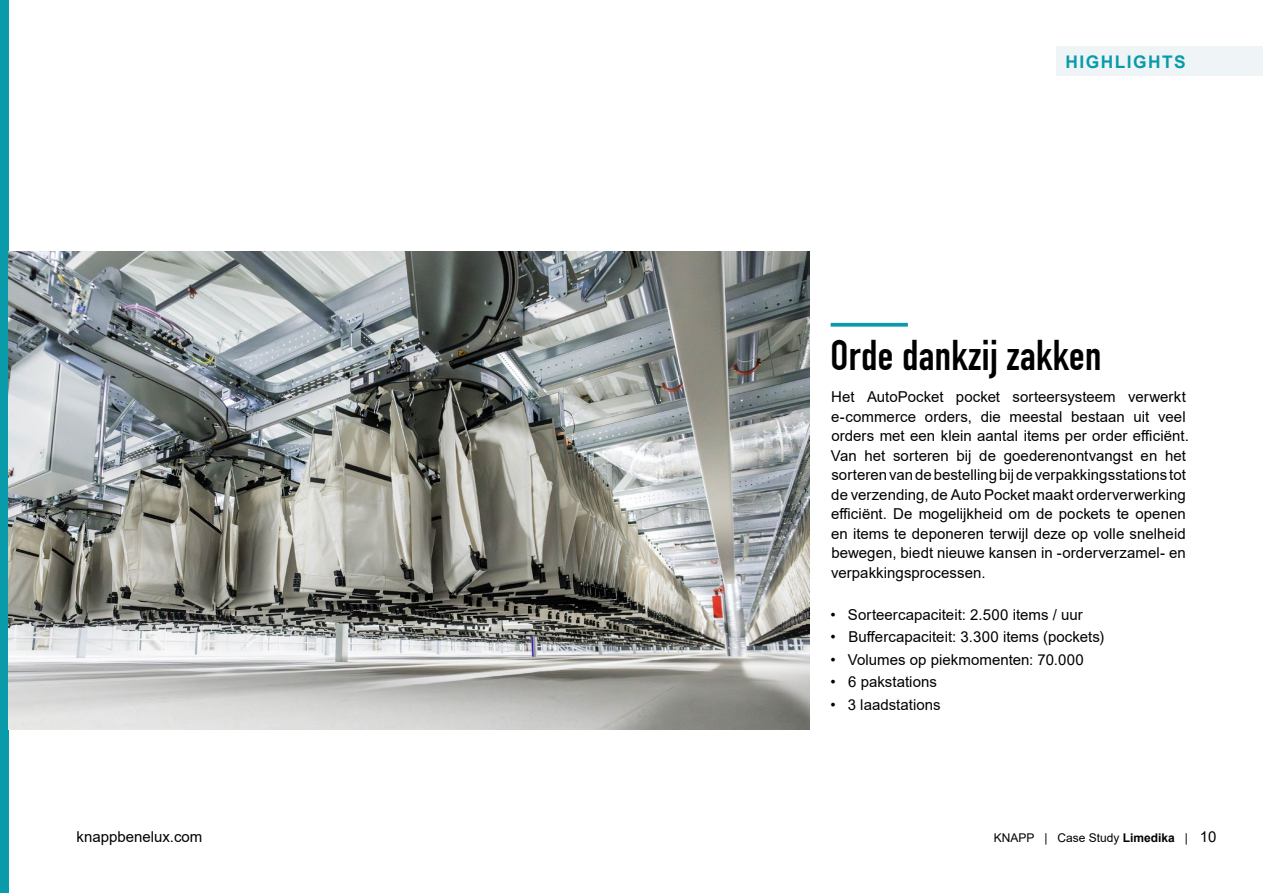
<style>
.page{position:relative;width:1263px;height:893px;background:#fff}
.page>*{position:absolute;margin:0;border:0;box-sizing:border-box;transform-origin:0 0}
.t1{font:42px "DIN Engschrift";letter-spacing:.01em;color:#000}
.t2{font:700 17.4px "Arial";letter-spacing:.085em;color:#099baa}
.t3{font:15px/19.5px "Arial";letter-spacing:.005em;color:#000}
.t4{font:12px "Arial";color:#000}
.s1{font-weight:700}
.s2{font-size:15px}
</style>
<div class="page">
<div style="left:0;top:0;width:9px;height:893px;background:#099baa"></div>
<img style="left:9px;top:251px;width:800px;height:478px">
<div style="left:1056px;top:47px;width:207px;height:29px;background:#eff5f7"></div>
<svg style="left:831px;top:323px;width:77px;height:4px"></svg>
<p class="t3" style="left:77px;top:827px;width:127px">knappbenelux.com</p>
<p class="t2" style="left:1065px;top:49px;width:122px">HIGHLIGHTS</p>
<h1 class="t1" style="left:831px;top:330px;width:272px">Orde dankzij zakken</h1>
<p class="t3" style="left:831px;top:387px;width:360px">Het AutoPocket pocket sorteersysteem verwerkt e-commerce orders, die meestal bestaan uit veel orders met een klein aantal items per order efficiënt.<br>Van het sorteren bij de goederenontvangst en het sorteren van de bestelling bij de verpakkingsstations tot de verzending, de Auto Pocket maakt orderverwerking efficiënt. De mogelijkheid om de pockets te openen en items te deponeren terwijl deze op volle snelheid bewegen, biedt nieuwe kansen in -orderverzamel- en verpakkingsprocessen.</p>
<p class="t3" style="left:831px;top:604px;width:254px">• Sorteercapaciteit: 2.500 items / uur</p>
<p class="t3" style="left:831px;top:627px;width:275px">• Buffercapaciteit: 3.300 items (pockets)</p>
<p class="t3" style="left:831px;top:649px;width:255px">• Volumes op piekmomenten: 70.000</p>
<p class="t3" style="left:831px;top:672px;width:108px">• 6 pakstations</p>
<p class="t3" style="left:831px;top:694px;width:112px">• 3 laadstations</p>
<p class="t4" style="left:994px;top:829px;width:224px">KNAPP | Case Study <span class="s1">Limedika</span> | <span class="s2">10</span></p>
</div>
